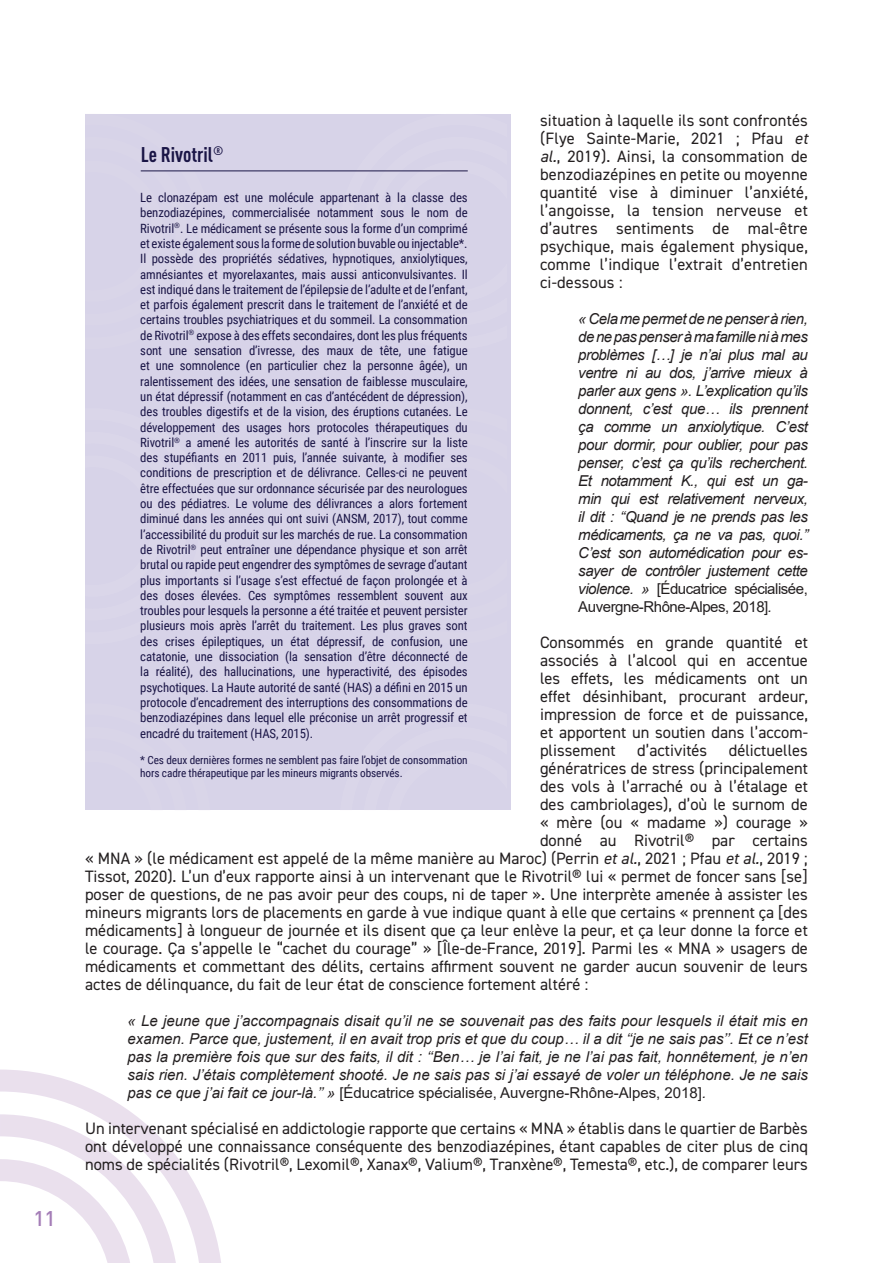
<style>
.page{position:relative;width:893px;height:1263px;background:#fff}
.page>*{position:absolute;margin:0;border:0;box-sizing:border-box;transform-origin:0 0}
.t1{font:700 condensed 21px "DIN Pro";color:#1a1546}
.t2{font:500 21px "DIN Pro";color:#a47db7}
.t3{font:16.5px/18px "DIN2014";color:#231f20;text-align:justify}
.t4{font:italic 15px/18px "Arial";letter-spacing:-.015em;color:#231f20;text-align:justify}
.t5{font:12.75px/15.3px "Roboto Condensed";letter-spacing:-.01em;color:#1a1546;text-align:justify}
.t6{font:11.25px/13.5px "Roboto Condensed";letter-spacing:-.01em;color:#1a1546}
.s1{font-style:italic}
.s2{font-style:normal}
</style>
<div class="page">
<svg style="left:0;top:1069px;width:221px;height:194px"></svg>
<div style="left:85px;top:115px;width:425px;height:695px;background:#d7d3e8"></div>
<svg style="left:85px;top:114px;width:126px;height:58px"></svg>
<svg style="left:340px;top:114px;width:166px;height:57px"></svg>
<hr style="left:141px;top:171px;width:327px;height:1px;background:#1a1546">
<h1 class="t2" style="left:33px;top:1201px;width:24px">11</h1>
<p class="t3" style="left:540px;top:111px;width:269px">situation à laquelle ils sont confrontés (Flye Sainte-Marie, 2021 ; Pfau <span class="s1">et al.</span>, 2019). Ainsi, la consommation de benzodiazépines en petite ou moyenne quantité vise à diminuer l’anxiété, l’angoisse, la tension nerveuse et d’autres sentiments de mal-être psychique, mais également physique, comme l’indique l’extrait d’entretien ci-dessous :</p>
<p class="t4" style="left:578px;top:310px;width:232px">« Cela me permet de ne penser à rien, de ne pas penser à ma famille ni à mes problèmes […] je n’ai plus mal au ventre ni au dos, j’arrive mieux à parler aux gens ». L’explication qu’ils donnent, c’est que… ils prennent ça comme un anxiolytique. C’est pour dormir, pour oublier, pour pas penser, c’est ça qu’ils recherchent.<br>Et notamment K., qui est un ga&shy;min qui est relativement nerveux, il dit : ‘‘Quand je ne prends pas les médicaments, ça ne va pas, quoi.’’ C’est son automédication pour es&shy;sayer de contrôler justement cette violence. » <span class="s2">[Éducatrice spécialisée, Auvergne-Rhône-Alpes, 2018]</span>.</p>
<p class="t3" style="left:540px;top:633px;width:269px">Consommés en grande quantité et associés à l’alcool qui en accentue les effets, les médicaments ont un effet désinhibant, procurant ardeur, impression de force et de puissance, et apportent un soutien dans l’accom&shy;plissement</p>
<h1 class="t1" style="left:141px;top:139px;width:84px">Le Rivotril<sup>®</sup></h1>
<p class="t5" style="left:140px;top:189px;width:329px">Le clonazépam est une molécule appartenant à la classe des benzodiazépines, commercialisée notamment sous le nom de Rivotril<sup>®</sup>. Le médicament se présente sous la forme d’un comprimé et existe également sous la forme de solution buvable ou injectable*.<br>Il possède des propriétés sédatives, hypnotiques, anxiolytiques, amnésiantes et myorelaxantes, mais aussi anticonvulsivantes. Il est indiqué dans le traitement de l’épilepsie de l’adulte et de l’enfant, et parfois également prescrit dans le traitement de l’anxiété et de certains troubles psychiatriques et du sommeil. La consommation de Rivotril<sup>®</sup> expose à des effets secondaires, dont les plus fréquents sont une sensation d’ivresse, des maux de tête, une fatigue et une somnolence (en particulier chez la personne âgée), un ralentissement des idées, une sensation de faiblesse musculaire, un état dépressif (notamment en cas d’antécédent de dépression), des troubles digestifs et de la vision, des éruptions cutanées. Le développement des usages hors protocoles thérapeutiques du Rivotril<sup>®</sup> a amené les autorités de santé à l’inscrire sur la liste des stupéfiants en 2011 puis, l’année suivante, à modifier ses conditions de prescription et de délivrance. Celles-ci ne peuvent être effectuées que sur ordonnance sécurisée par des neurologues ou des pédiatres. Le volume des délivrances a alors fortement diminué dans les années qui ont suivi (ANSM, 2017), tout comme l’accessibilité du produit sur les marchés de rue. La consommation de Rivotril<sup>®</sup> peut entraîner une dépendance physique et son arrêt brutal ou rapide peut engendrer des symptômes de sevrage d’autant plus importants si l’usage s’est effectué de façon prolongée et à des doses élevées. Ces symptômes ressemblent souvent aux troubles pour lesquels la personne a été traitée et peuvent persister plusieurs mois après l’arrêt du traitement. Les plus graves sont des crises épileptiques, un état dépressif, de confusion, une catatonie, une dissociation (la sensation d’être déconnecté de la réalité), des hallucinations, une hyperactivité, des épisodes psychotiques. La Haute autorité de santé (HAS) a défini en 2015 un protocole d’encadrement des interruptions des consommations de benzodiazépines dans lequel elle préconise un arrêt progressif et encadré du traitement (HAS, 2015).</p>
<p class="t6" style="left:140px;top:753px;width:329px">* Ces deux dernières formes ne semblent pas faire l’objet de consommation hors cadre thérapeutique par les mineurs migrants observés.</p>
<p class="t3" style="left:637px;top:741px;width:72px">d’activités</p>
<p class="t3" style="left:729px;top:741px;width:81px">délictuelles</p>
<p class="t3" style="left:540px;top:759px;width:269px">génératrices de stress (principalement</p>
<p class="t3" style="left:540px;top:777px;width:269px">des vols à l’arraché ou à l’étalage et</p>
<p class="t3" style="left:540px;top:795px;width:269px">des cambriolages), d’où le surnom de</p>
<p class="t3" style="left:540px;top:813px;width:269px">« mère (ou « madame ») courage »</p>
<p class="t3" style="left:540px;top:831px;width:269px">donné au Rivotril® par certains</p>
<p class="t3" style="left:85px;top:849px;width:724px">« MNA » (le médicament est appelé de la même manière au Maroc) (Perrin <span class="s1">et al.</span>, 2021 ; Pfau <span class="s1">et al.</span>, 2019 ;</p>
<p class="t3" style="left:85px;top:867px;width:724px">Tissot, 2020). L’un d’eux rapporte ainsi à un intervenant que le Rivotril® lui « permet de foncer sans [se]</p>
<p class="t3" style="left:85px;top:885px;width:724px">poser de questions, de ne pas avoir peur des coups, ni de taper ». Une interprète amenée à assister les</p>
<p class="t3" style="left:85px;top:903px;width:724px">mineurs migrants lors de placements en garde à vue indique quant à elle que certains « prennent ça [des</p>
<p class="t3" style="left:85px;top:921px;width:724px">médicaments] à longueur de journée et ils disent que ça leur enlève la peur, et ça leur donne la force et</p>
<p class="t3" style="left:85px;top:939px;width:724px">le courage. Ça s’appelle le “cachet du courage” » [Île-de-France, 2019]. Parmi les « MNA » usagers de</p>
<p class="t3" style="left:85px;top:957px;width:724px">médicaments et commettant des délits, certains affirment souvent ne garder aucun souvenir de leurs</p>
<p class="t3" style="left:85px;top:975px;width:505px">actes de délinquance, du fait de leur état de conscience fortement altéré :</p>
<p class="t4" style="left:128px;top:1012px;width:682px">« Le jeune que j’accompagnais disait qu’il ne se souvenait pas des faits pour lesquels il était mis en examen. Parce que, justement, il en avait trop pris et que du coup… il a dit ‘‘je ne sais pas’’. Et ce n’est pas la première fois que sur des faits, il dit : ‘‘Ben… je l’ai fait, je ne l’ai pas fait, honnêtement, je n’en sais rien. J’étais complètement shooté. Je ne sais pas si j’ai essayé de voler un téléphone. Je ne sais pas ce que j’ai fait ce jour-là.’’ » <span class="s2">[Éducatrice spécialisée, Auvergne-Rhône-Alpes, 2018]</span>.</p>
<p class="t3" style="left:85px;top:1119px;width:724px">Un intervenant spécialisé en addictologie rapporte que certains « MNA » établis dans le quartier de Barbès ont développé une connaissance conséquente des benzodiazépines, étant capables de citer plus de cinq noms de spécialités (Rivotril®, Lexomil®, Xanax®, Valium®, Tranxène®, Temesta®, etc.), de comparer leurs</p>
</div>
